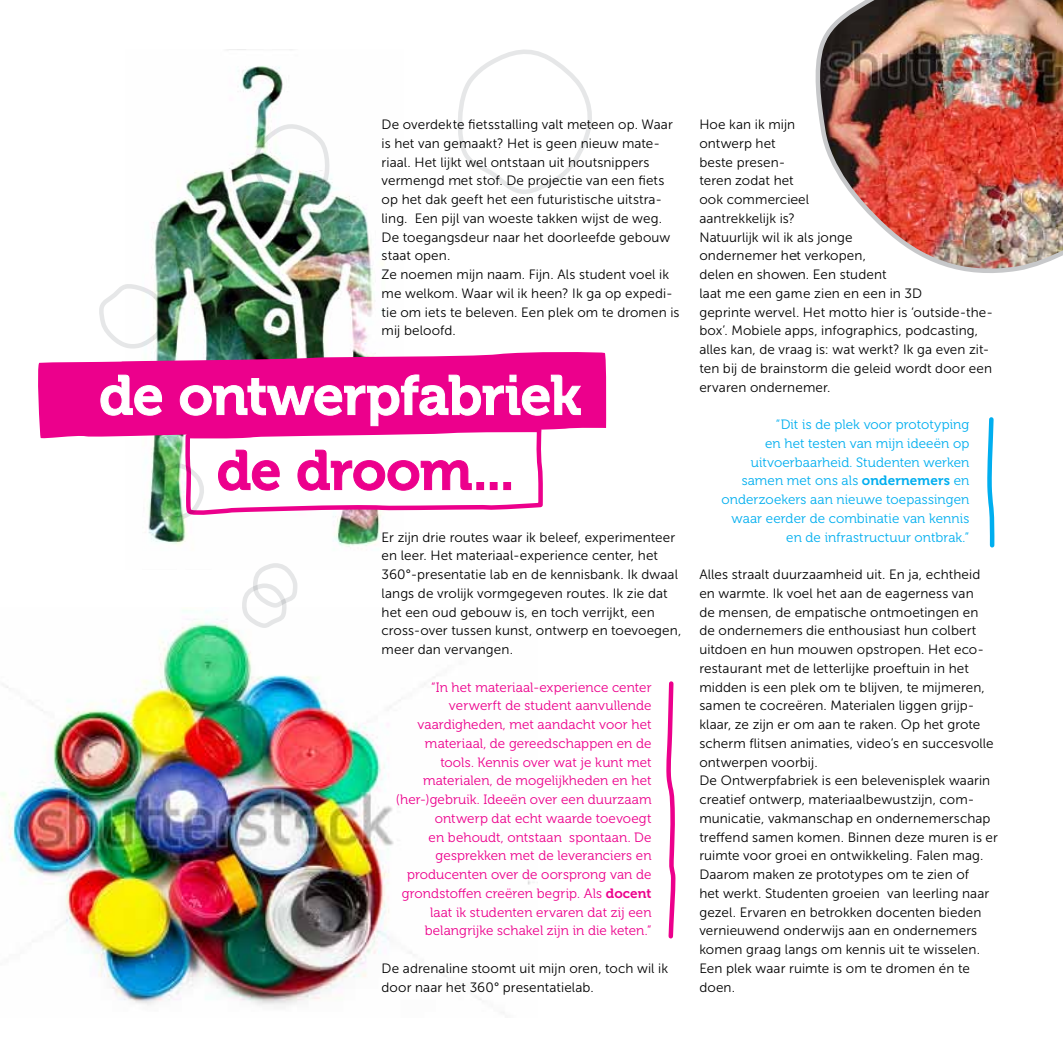
<style>
.page{position:relative;width:1063px;height:1063px;background:#fff}
.page>*{position:absolute;margin:0;border:0;box-sizing:border-box;transform-origin:0 0}
.t1{font:55.5px "Museo 700";letter-spacing:-.015em;color:#fff}
.t2{font:55.5px "Museo 700";letter-spacing:-.015em;color:#ec008c}
.t3{font:13.5px/18.8px "Museo Sans 300";letter-spacing:.005em;color:#000}
.t4{font:13.5px/18.8px "Museo 300";letter-spacing:.005em;color:#ec008c;text-align:right}
.t5{font:13.5px/18.8px "Museo 300";letter-spacing:.005em;color:#00aeef;text-align:right}
.s1{font-family:"Museo 700"}
</style>
<div class="page">
<img style="left:0;top:610px;width:531px;height:403px">
<img style="left:148px;top:66px;width:232px;height:481px">
<svg style="left:38px;top:351px;width:569px;height:88px;fill:#ec008c"></svg>
<svg style="left:241px;top:563px;width:58px;height:66px"></svg>
<svg style="left:100px;top:374px;width:481px;height:148px"></svg>
<svg style="left:95px;top:281px;width:75px;height:71px"></svg>
<img style="left:249px;top:118px;width:86px;height:89px">
<svg style="left:458px;top:49px;width:134px;height:145px"></svg>
<img style="left:815px;top:0;width:248px;height:273px">
<svg style="left:987px;top:417px;width:8px;height:131px"></svg>
<svg style="left:666px;top:681px;width:10px;height:258px"></svg>
<p class="t3" style="left:382px;top:115px;width:300px">De overdekte fietsstalling valt meteen op. Waar is het van gemaakt? Het is geen nieuw mate&shy;riaal. Het lijkt wel ontstaan uit houtsnippers vermengd met stof. De projectie van een fiets op het dak geeft het een futuristische uitstra&shy;ling. Een pijl van woeste takken wijst de weg.<br>De toegangsdeur naar het doorleefde gebouw staat open.<br>Ze noemen mijn naam. Fijn. Als student voel ik me welkom. Waar wil ik heen? Ik ga op expedi&shy;tie om iets te beleven. Een plek om te dromen is mij beloofd.</p>
<h1 class="t1" style="left:99px;top:365px;width:484px">de ontwerpfabriek</h1>
<h1 class="t2" style="left:217px;top:440px;width:299px">de droom...</h1>
<p class="t3" style="left:382px;top:528px;width:301px">Er zijn drie routes waar ik beleef, experimenteer en leer. Het materiaal-experience center, het 360°-presentatie lab en de kennisbank. Ik dwaal langs de vrolijk vormgegeven routes. Ik zie dat het een oud gebouw is, en toch verrijkt, een cross-over tussen kunst, ontwerp en toevoegen, meer dan vervangen.</p>
<p class="t4" style="left:396px;top:678px;width:257px">“In het materiaal-experience center verwerft de student aanvullende vaardigheden, met aandacht voor het materiaal, de gereedschappen en de tools. Kennis over wat je kunt met materialen, de mogelijkheden en het (her-)gebruik. Ideeën over een duurzaam ontwerp dat echt waarde toevoegt<br>en behoudt, ontstaan spontaan. De gesprekken met de leveranciers en producenten over de oorsprong van de grondstoffen creëren begrip. Als <span class="s1">docent </span>laat ik studenten ervaren dat zij een belangrijke schakel zijn in die keten.”</p>
<p class="t3" style="left:382px;top:959px;width:288px">De adrenaline stoomt uit mijn oren, toch wil ik door naar het 360° presentatielab.</p>
<p class="t3" style="left:699px;top:115px;width:295px">Hoe kan ik mijn<br>ontwerp het<br>beste presen-<br>teren zodat het<br>ook commercieel<br>aantrekkelijk is?<br>Natuurlijk wil ik als jonge<br>ondernemer het verkopen,<br>delen en showen. Een student<br>laat me een game zien en een in 3D<br>geprinte wervel. Het motto hier is ‘outside-the&shy;box’. Mobiele apps, infographics, podcasting, alles kan, de vraag is: wat werkt? Ik ga even zit&shy;ten bij de brainstorm die geleid wordt door een ervaren ondernemer.</p>
<p class="t5" style="left:721px;top:415px;width:249px">“Dit is de plek voor prototyping<br>en het testen van mijn ideeën op uitvoerbaarheid. Studenten werken samen met ons als <span class="s1">ondernemers</span> en onderzoekers aan nieuwe toepassingen waar eerder de combinatie van kennis en de infrastructuur ontbrak.”</p>
<p class="t3" style="left:699px;top:565px;width:300px">Alles straalt duurzaamheid uit. En ja, echtheid en warmte. Ik voel het aan de eagerness van<br>de mensen, de empatische ontmoetingen en<br>de ondernemers die enthousiast hun colbert uitdoen en hun mouwen opstropen. Het eco&shy;restaurant met de letterlijke proeftuin in het midden is een plek om te blijven, te mijmeren, samen te cocreëren. Materialen liggen grijp&shy;klaar, ze zijn er om aan te raken. Op het grote scherm flitsen animaties, video’s en succesvolle ontwerpen voorbij.<br>De Ontwerpfabriek is een belevenisplek waarin creatief ontwerp, materiaalbewustzijn, com&shy;municatie, vakmanschap en ondernemerschap treffend samen komen. Binnen deze muren is er ruimte voor groei en ontwikkeling. Falen mag.<br>Daarom maken ze prototypes om te zien of<br>het werkt. Studenten groeien van leerling naar gezel. Ervaren en betrokken docenten bieden vernieuwend onderwijs aan en ondernemers komen graag langs om kennis uit te wisselen.<br>Een plek waar ruimte is om te dromen én te doen.</p>
</div>
